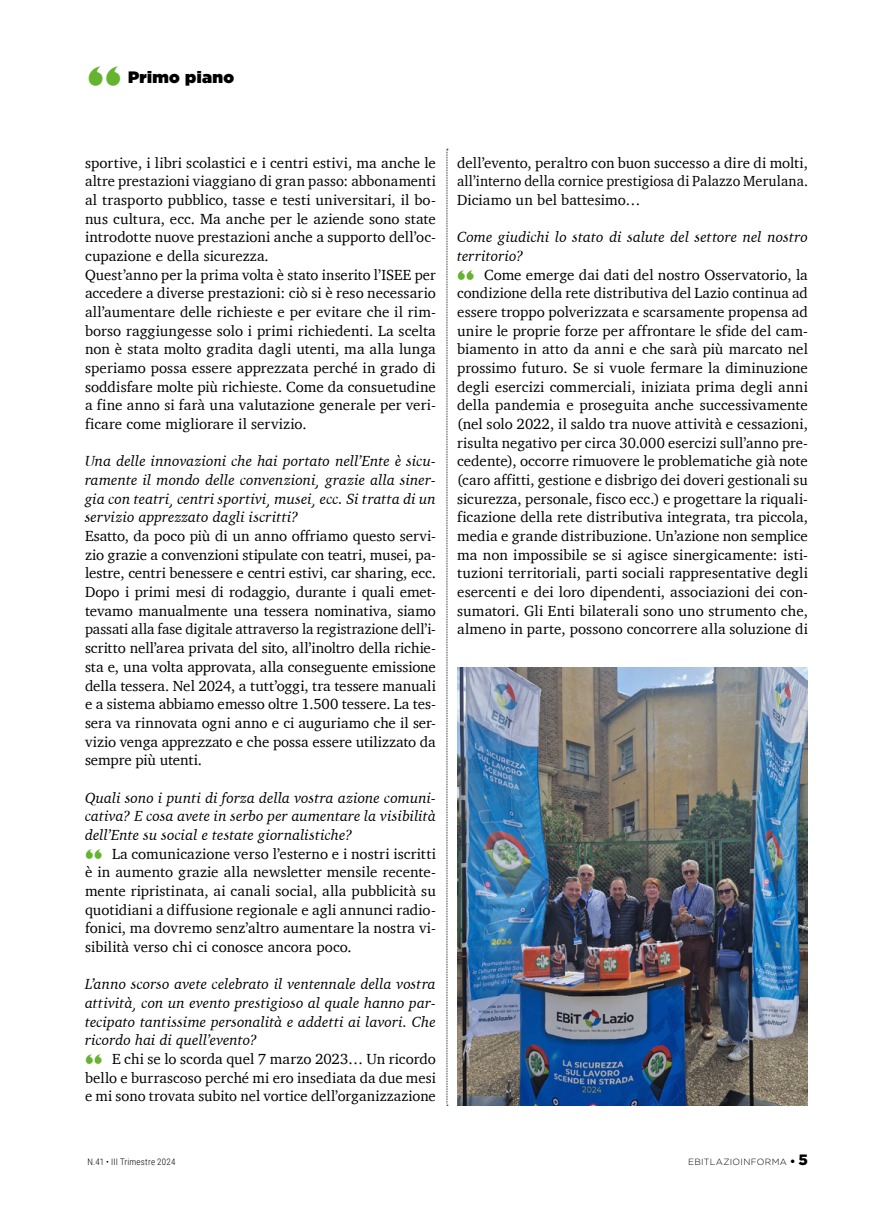
<style>
.page{position:relative;width:893px;height:1212px;background:#fff}
.page>*{position:absolute;margin:0;border:0;box-sizing:border-box;transform-origin:0 0}
.rubrica{font:800 42px "Gill Sans";color:#65b32e}
.rubrica-2{font:900 16.5px "Gotham";letter-spacing:.025em;color:#000}
.testo{font:15px/18.6px "Charter";letter-spacing:.005em;color:#000;text-align:justify}
.testo-2{font:italic 15px/18.6px "Charter";letter-spacing:.005em;color:#000;text-align:justify}
.t1{font:300 9px "Roboto Condensed";letter-spacing:.025em;color:#000}
.t2{font:300 9px "Gotham";letter-spacing:.035em;color:#000}
.s1{font-family:"Gill Sans";font-weight:800;font-size:21px;color:#65b32e}
.s2{font-weight:900;font-size:10.5px}
.s3{font-weight:900;font-size:15px}
</style>
<div class="page">
<svg style="left:447px;top:149px;width:1px;height:957px"></svg>
<img style="left:457px;top:668px;width:351px;height:437px">
<p class="rubrica" style="left:87px;top:50px;width:36px">“</p>
<p class="rubrica-2" style="left:128px;top:65px;width:108px">Primo piano</p>
<p class="testo" style="left:85px;top:153px;width:352px">sportive, i libri scolastici e i centri estivi, ma anche le altre prestazioni viaggiano di gran passo: abbonamenti al trasporto pubblico, tasse e testi universitari, il bo&shy;nus cultura, ecc. Ma anche per le aziende sono state introdotte nuove prestazioni anche a supporto dell’oc&shy;cupazione e della sicurezza.</p>
<p class="testo" style="left:85px;top:265px;width:352px">Quest’anno per la prima volta è stato inserito l’ISEE per accedere a diverse prestazioni: ciò si è reso necessario all’aumentare delle richieste e per evitare che il rim&shy;borso raggiungesse solo i primi richiedenti. La scelta non è stata molto gradita dagli utenti, ma alla lunga speriamo possa essere apprezzata perché in grado di soddisfare molte più richieste. Come da consuetudine a fine anno si farà una valutazione generale per veri&shy;ficare come migliorare il servizio.</p>
<p class="testo-2" style="left:85px;top:452px;width:352px">Una delle innovazioni che hai portato nell’Ente è sicu&shy;ramente il mondo delle convenzioni, grazie alla siner&shy;gia con teatri, centri sportivi, musei, ecc. Si tratta di un servizio apprezzato dagli iscritti?</p>
<p class="testo" style="left:85px;top:526px;width:352px">Esatto, da poco più di un anno offriamo questo servi&shy;zio grazie a convenzioni stipulate con teatri, musei, pa&shy;lestre, centri benessere e centri estivi, car sharing, ecc.<br>Dopo i primi mesi di rodaggio, durante i quali emet&shy;tevamo manualmente una tessera nominativa, siamo passati alla fase digitale attraverso la registrazione dell’i&shy;scritto nell’area privata del sito, all’inoltro della richie&shy;sta e, una volta approvata, alla conseguente emissione della tessera. Nel 2024, a tutt’oggi, tra tessere manuali e a sistema abbiamo emesso oltre 1.500 tessere. La tes&shy;sera va rinnovata ogni anno e ci auguriamo che il ser&shy;vizio venga apprezzato e che possa essere utilizzato da sempre più utenti.</p>
<p class="testo-2" style="left:85px;top:788px;width:352px">Quali sono i punti di forza della vostra azione comuni&shy;cativa? E cosa avete in serbo per aumentare la visibilità dell’Ente su social e testate giornalistiche?</p>
<p class="testo" style="left:85px;top:844px;width:352px"><span class="s1">“</span> La comunicazione verso l’esterno e i nostri iscritti è in aumento grazie alla newsletter mensile recente&shy;mente ripristinata, ai canali social, alla pubblicità su quotidiani a diffusione regionale e agli annunci radio&shy;fonici, ma dovremo senz’altro aumentare la nostra vi&shy;sibilità verso chi ci conosce ancora poco.</p>
<p class="testo-2" style="left:85px;top:975px;width:352px">L’anno scorso avete celebrato il ventennale della vostra attività, con un evento prestigioso al quale hanno par&shy;tecipato tantissime personalità e addetti ai lavori. Che ricordo hai di quell’evento?</p>
<p class="testo" style="left:85px;top:1049px;width:352px"><span class="s1">“</span> E chi se lo scorda quel 7 marzo 2023… Un ricordo bello e burrascoso perché mi ero insediata da due mesi e mi sono trovata subito nel vortice dell’organizzazione</p>
<p class="testo" style="left:457px;top:153px;width:352px">dell’evento, peraltro con buon successo a dire di molti, all’interno della cornice prestigiosa di Palazzo Merulana.<br>Diciamo un bel battesimo…</p>
<p class="testo-2" style="left:457px;top:228px;width:352px">Come giudichi lo stato di salute del settore nel nostro territorio?</p>
<p class="testo" style="left:457px;top:265px;width:352px"><span class="s1">“</span> Come emerge dai dati del nostro Osservatorio, la condizione della rete distributiva del Lazio continua ad essere troppo polverizzata e scarsamente propensa ad unire le proprie forze per affrontare le sfide del cam&shy;biamento in atto da anni e che sarà più marcato nel prossimo futuro. Se si vuole fermare la diminuzione degli esercizi commerciali, iniziata prima degli anni della pandemia e proseguita anche successivamente (nel solo 2022, il saldo tra nuove attività e cessazioni, risulta negativo per circa 30.000 esercizi sull’anno pre&shy;cedente), occorre rimuovere le problematiche già note (caro affitti, gestione e disbrigo dei doveri gestionali su sicurezza, personale, fisco ecc.) e progettare la riquali&shy;ficazione della rete distributiva integrata, tra piccola, media e grande distribuzione. Un’azione non semplice ma non impossibile se si agisce sinergicamente: isti&shy;tuzioni territoriali, parti sociali rappresentative degli esercenti e dei loro dipendenti, associazioni dei con&shy;sumatori. Gli Enti bilaterali sono uno strumento che, almeno in parte, possono concorrere alla soluzione di</p>
<p class="t1" style="left:87px;top:1155px;width:90px">N.41 • III Trimestre 2024</p>
<p class="t2" style="left:688px;top:1156px;width:121px">EBITLAZIOINFORMA <span class="s2">•</span> <span class="s3">5</span></p>
</div>
